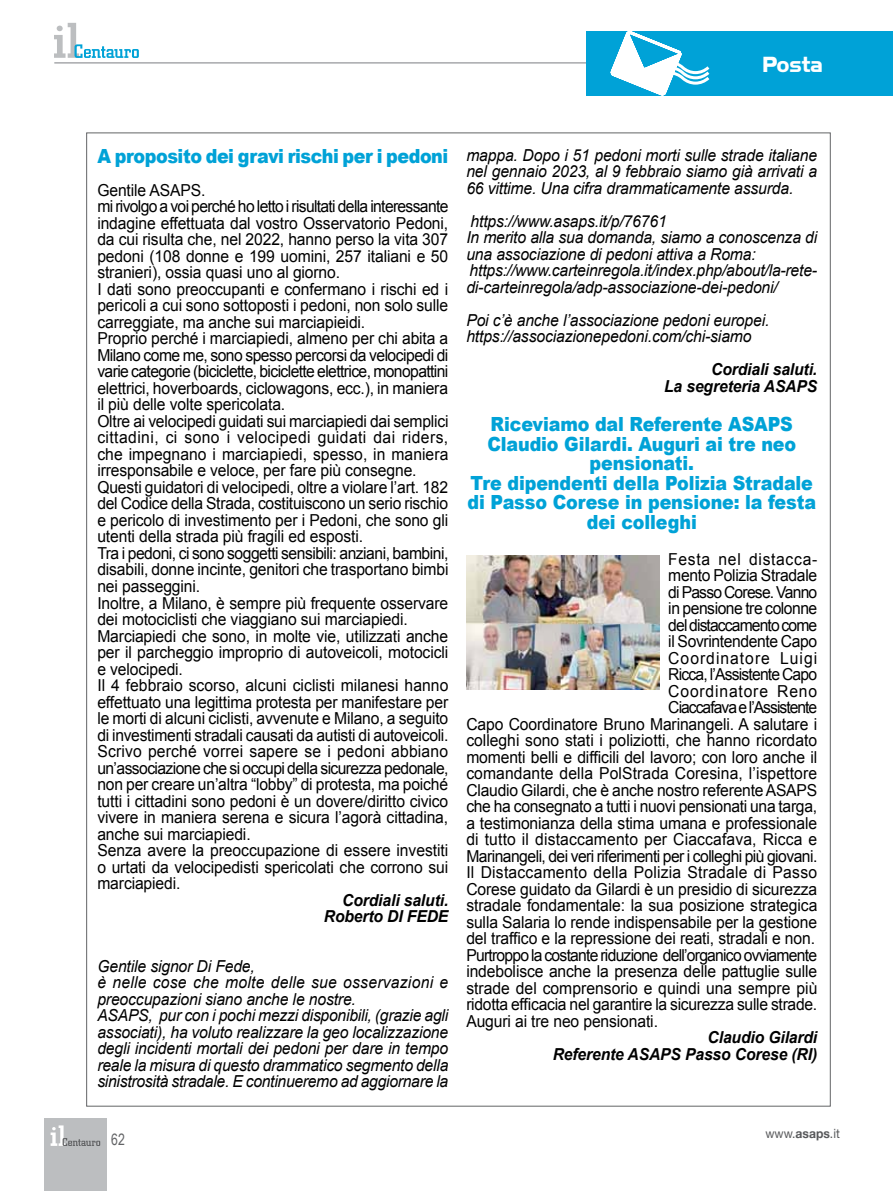
<style>
.page{position:relative;width:893px;height:1191px;background:#fff}
.page>*{position:absolute;margin:0;border:0;box-sizing:border-box;transform-origin:0 0}
.t1{font:900 19.5px/19.5px "Arial";letter-spacing:-.01em;color:#00a2d7;text-align:center;scale:.9 1}
.t2{font:700 19.5px "Highland Gothic FLF";letter-spacing:-.01em;color:#fff}
.t3{font:16.5px/16.5px "Arial";letter-spacing:-.01em;color:#000;scale:.95 1}
.t4{font:italic 16.5px/16.5px "Arial";letter-spacing:-.01em;color:#000;scale:.95 1}
.t5{font:italic 700 16.5px/16.5px "Arial";letter-spacing:-.01em;color:#000;text-align:right;scale:.95 1}
.t6{font:16.5px "Arial";letter-spacing:-.05em;color:#000;scale:.95 1}
.t7{font:16.5px "Arial";letter-spacing:-.035em;color:#000;scale:.95 1}
.t8{font:16.5px "Arial";letter-spacing:.01em;color:#000;scale:.95 1}
.t9{font:16.5px "Arial";letter-spacing:.015em;color:#000;scale:.95 1}
.t10{font:16.5px "Arial";letter-spacing:-.065em;color:#000;scale:.95 1}
.t11{font:16.5px "Arial";letter-spacing:-.03em;color:#000;scale:.95 1}
.t12{font:16.5px "Arial";letter-spacing:-.055em;color:#000;scale:.95 1}
.t13{font:16.5px "Arial";letter-spacing:.045em;color:#000;scale:.95 1}
.t14{font:16.5px "Arial";letter-spacing:.065em;color:#000;scale:.95 1}
.t15{font:16.5px "Arial";letter-spacing:.055em;color:#000;scale:.95 1}
.t16{font:15.75px "Arial Narrow";color:#636466;scale:.95 1}
.t17{font:12.75px "Helvetica Neue";color:#58595b;scale:.95 1}
.s1{font-weight:700}
</style>
<div class="page">
<hr style="left:54px;top:62px;width:566px;height:2px;background:#a7a9ac">
<svg style="left:54px;top:23px;width:85px;height:35px"></svg>
<div style="left:45px;top:1118px;width:62px;height:73px;background:#bcbec0"></div>
<svg style="left:51px;top:1125px;width:49px;height:21px"></svg>
<div style="left:587px;top:31px;width:306px;height:65px;background:#00a2d7"></div>
<svg style="left:610px;top:31px;width:100px;height:65px"></svg>
<img style="left:466px;top:555px;width:194px;height:134px">
<p class="t2" style="left:763px;top:51px;width:61px">Posta</p>
<p class="t1" style="left:97px;top:145px;width:391px">A proposito dei gravi rischi per i pedoni</p>
<p class="t3" style="left:97px;top:182px;width:371px">Gentile ASAPS.<br>mi rivolgo a voi perché ho letto i risultati della interessante indagine effettuata dal vostro Osservatorio Pedoni, da cui risulta che, nel 2022, hanno perso la vita 307 pedoni (108 donne e 199 uomini, 257 italiani e 50 stranieri), ossia quasi uno al giorno.<br>I dati sono preoccupanti e confermano i rischi ed i pericoli a cui sono sottoposti i pedoni, non solo sulle carreggiate, ma anche sui marciapieidi.<br>Proprio perché i marciapiedi, almeno per chi abita a Milano come me, sono spesso percorsi da velocipedi di varie categorie (biciclette, biciclette elettrice, monopattini elettrici, hoverboards, ciclowagons, ecc.), in maniera il più delle volte spericolata.<br>Oltre ai velocipedi guidati sui marciapiedi dai semplici cittadini, ci sono i velocipedi guidati dai riders, che impegnano i marciapiedi, spesso, in maniera irresponsabile e veloce, per fare più consegne.<br>Questi guidatori di velocipedi, oltre a violare l’art. 182 del Codice della Strada, costituiscono un serio rischio e pericolo di investimento per i Pedoni, che sono gli utenti della strada più fragili ed esposti.<br>Tra i pedoni, ci sono soggetti sensibili: anziani, bambini, disabili, donne incinte, genitori che trasportano bimbi nei passeggini.<br>Inoltre, a Milano, è sempre più frequente osservare dei motociclisti che viaggiano sui marciapiedi.<br>Marciapiedi che sono, in molte vie, utilizzati anche per il parcheggio improprio di autoveicoli, motocicli e velocipedi.<br>Il 4 febbraio scorso, alcuni ciclisti milanesi hanno effettuato una legittima protesta per manifestare per le morti di alcuni ciclisti, avvenute e Milano, a seguito di investimenti stradali causati da autisti di autoveicoli.<br>Scrivo perché vorrei sapere se i pedoni abbiano un’associazione che si occupi della sicurezza pedonale, non per creare un’altra “lobby” di protesta, ma poiché tutti i cittadini sono pedoni è un dovere/diritto civico vivere in maniera serena e sicura l’agorà cittadina, anche sui marciapiedi.<br>Senza avere la preoccupazione di essere investiti o urtati da velocipedisti spericolati che corrono sui marciapiedi.</p>
<p class="t5" style="left:324px;top:892px;width:133px">Cordiali saluti.<br>Roberto DI FEDE</p>
<p class="t4" style="left:97px;top:957px;width:371px">Gentile signor Di Fede,<br>è nelle cose che molte delle sue osservazioni e preoccupazioni siano anche le nostre.<br>ASAPS, pur con i pochi mezzi disponibili, (grazie agli associati), ha voluto realizzare la geo localizzazione degli incidenti mortali dei pedoni per dare in tempo reale la misura di questo drammatico segmento della sinistrosità stradale. E continueremo ad aggiornare la</p>
<p class="t16" style="left:111px;top:1127px;width:16px">62</p>
<p class="t4" style="left:466px;top:147px;width:371px;text-align:justify">mappa. Dopo i 51 pedoni morti sulle strade italiane nel gennaio 2023, al 9 febbraio siamo già arrivati a 66 vittime. Una cifra drammaticamente assurda.</p>
<p class="t4" style="left:466px;top:213px;width:371px">https://www.asaps.it/p/76761<br>In merito alla sua domanda, siamo a conoscenza di una associazione di pedoni attiva a Roma: https://www.carteinregola.it/index.php/about/la-rete&shy;di-carteinregola/adp-associazione-dei-pedoni/</p>
<p class="t4" style="left:466px;top:312px;width:320px">Poi c’è anche l’associazione pedoni europei. https://associazionepedoni.com/chi-siamo</p>
<p class="t5" style="left:664px;top:362px;width:163px">Cordiali saluti.<br>La segreteria ASAPS</p>
<p class="t1" style="left:467px;top:414px;width:389px">Riceviamo dal Referente ASAPS<br>Claudio Gilardi. Auguri ai tre neo pensionati.<br>Tre dipendenti della Polizia Stradale di Passo Corese in pensione: la festa dei colleghi</p>
<p class="t13" style="left:668px;top:548px;width:158px">Festa nel distacca-</p>
<p class="t3" style="left:668px;top:567px;width:158px">mento Polizia Stradale</p>
<p class="t6" style="left:668px;top:581px;width:158px">di Passo Corese. Vanno</p>
<p class="t11" style="left:668px;top:597px;width:158px">in pensione tre colonne</p>
<p class="t12" style="left:668px;top:614px;width:158px">del distaccamento come</p>
<p class="t3" style="left:668px;top:633px;width:158px">il Sovrintendente Capo</p>
<p class="t14" style="left:668px;top:647px;width:158px">Coordinatore Luigi</p>
<p class="t6" style="left:668px;top:663px;width:158px">Ricca, l’Assistente Capo</p>
<p class="t15" style="left:668px;top:680px;width:158px">Coordinatore Reno</p>
<p class="t10" style="left:668px;top:696px;width:158px">Ciaccafava e l’Assistente</p>
<p class="t3" style="left:466px;top:715px;width:371px">Capo Coordinatore Bruno Marinangeli. A salutare i</p>
<p class="t3" style="left:466px;top:732px;width:371px">colleghi sono stati i poliziotti, che hanno ricordato</p>
<p class="t3" style="left:466px;top:748px;width:371px">momenti belli e difficili del lavoro; con loro anche il</p>
<p class="t3" style="left:466px;top:765px;width:371px">comandante della PolStrada Coresina, l’ispettore</p>
<p class="t3" style="left:466px;top:781px;width:371px">Claudio Gilardi, che è anche nostro referente ASAPS</p>
<p class="t3" style="left:466px;top:798px;width:371px">che ha consegnato a tutti i nuovi pensionati una targa,</p>
<p class="t3" style="left:466px;top:814px;width:371px">a testimonianza della stima umana e professionale</p>
<p class="t8" style="left:466px;top:828px;width:371px">di tutto il distaccamento per Ciaccafava, Ricca e</p>
<p class="t7" style="left:466px;top:845px;width:371px">Marinangeli, dei veri riferimenti per i colleghi più giovani.</p>
<p class="t9" style="left:466px;top:861px;width:371px">Il Distaccamento della Polizia Stradale di Passo</p>
<p class="t3" style="left:466px;top:880px;width:371px">Corese guidato da Gilardi è un presidio di sicurezza</p>
<p class="t3" style="left:466px;top:897px;width:371px">stradale fondamentale: la sua posizione strategica</p>
<p class="t3" style="left:466px;top:913px;width:371px">sulla Salaria lo rende indispensabile per la gestione</p>
<p class="t3" style="left:466px;top:930px;width:369px">del traffico e la repressione dei reati, stradali e non.</p>
<p class="t6" style="left:466px;top:944px;width:371px">Purtroppo la costante riduzione dell’organico ovviamente</p>
<p class="t3" style="left:466px;top:963px;width:371px">indebolisce anche la presenza delle pattuglie sulle</p>
<p class="t3" style="left:466px;top:979px;width:371px">strade del comprensorio e quindi una sempre più</p>
<p class="t3" style="left:466px;top:996px;width:371px">ridotta efficacia nel garantire la sicurezza sulle strade.</p>
<p class="t3" style="left:466px;top:1012px;width:203px">Auguri ai tre neo pensionati.</p>
<p class="t5" style="left:553px;top:1029px;width:280px">Claudio Gilardi<br>Referente ASAPS Passo Corese (RI)</p>
<p class="t17" style="left:765px;top:1126px;width:80px">www.<span class="s1">asaps</span>.it</p>
</div>
